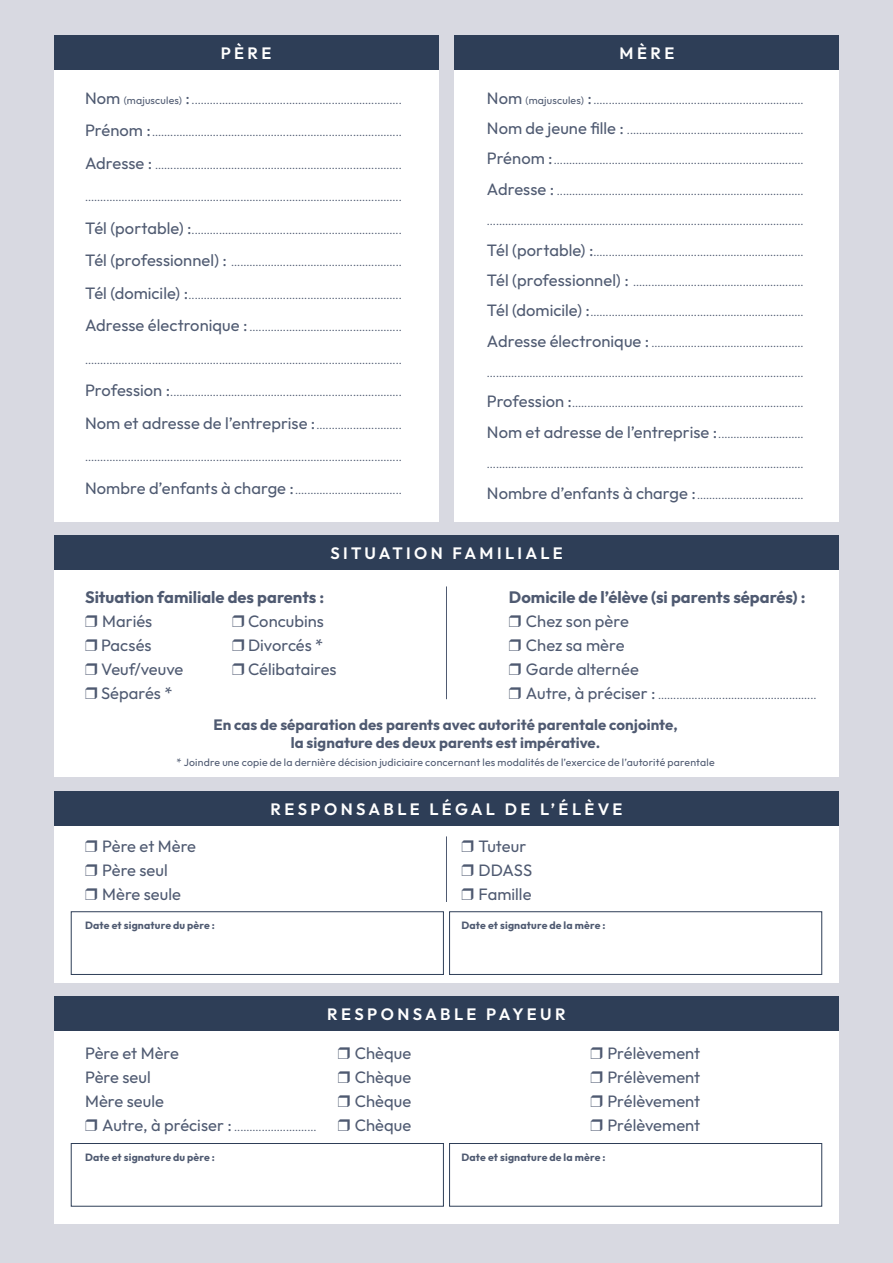
<style>
.page{position:relative;width:893px;height:1263px;background:#d8d9e1}
.page>*{position:absolute;margin:0;border:0;box-sizing:border-box;transform-origin:0 0}
.t1{font:16.5px/24px "Outfit";color:#4f5a71}
.t2{font:600 16.5px "Outfit";letter-spacing:.2em;color:#fff}
.t3{font:700 16.5px "Outfit";color:#4f5a71}
.t4{font:700 15px/18px "Outfit";letter-spacing:.005em;color:#4f5a71;text-align:center}
.t5{font:10.5px "Outfit";letter-spacing:.02em;color:#4f5a71}
.t6{font:700 10.5px "Outfit";letter-spacing:.015em;color:#4f5a71}
.s1{font-size:16.5px}
</style>
<div class="page">
<div style="left:54px;top:57px;width:384px;height:465px;background:#fff"></div>
<div style="left:455px;top:57px;width:384px;height:465px;background:#fff"></div>
<div style="left:54px;top:36px;width:384px;height:34px;background:#2e3e57"></div>
<div style="left:455px;top:36px;width:384px;height:34px;background:#2e3e57"></div>
<div style="left:54px;top:556px;width:785px;height:221px;background:#fff"></div>
<div style="left:54px;top:812px;width:785px;height:171px;background:#fff"></div>
<div style="left:54px;top:1018px;width:785px;height:205px;background:#fff"></div>
<div style="left:54px;top:535px;width:785px;height:34px;background:#2e3e57"></div>
<div style="left:54px;top:791px;width:785px;height:34px;background:#2e3e57"></div>
<div style="left:54px;top:996px;width:785px;height:34px;background:#2e3e57"></div>
<hr style="left:446px;top:836px;width:1px;height:66px;background:#4f5a71">
<div style="left:71px;top:911px;width:373px;height:64px;border:1px solid #2e3e57"></div>
<div style="left:71px;top:1143px;width:373px;height:63px;border:1px solid #2e3e57"></div>
<div style="left:449px;top:911px;width:373px;height:64px;border:1px solid #2e3e57"></div>
<div style="left:449px;top:1143px;width:373px;height:63px;border:1px solid #2e3e57"></div>
<hr style="left:446px;top:586px;width:1px;height:113px;background:#4f5a71">
<h1 class="t2" style="left:221px;top:43px;width:52px">PÈRE</h1>
<h1 class="t2" style="left:619px;top:43px;width:56px">MÈRE</h1>
<p class="t5" style="left:85px;top:94px;width:318px"><span class="s1">Nom</span> (majuscules) <span class="s1">:</span> .....................................................................</p>
<p class="t5" style="left:85px;top:126px;width:318px"><span class="s1">Prénom :</span>..................................................................................</p>
<p class="t5" style="left:85px;top:159px;width:318px"><span class="s1">Adresse :</span> .................................................................................</p>
<p class="t5" style="left:85px;top:191px;width:318px">........................................................................................................</p>
<p class="t5" style="left:85px;top:224px;width:318px"><span class="s1">Tél (portable) :</span>.....................................................................</p>
<p class="t5" style="left:85px;top:256px;width:318px"><span class="s1">Tél (professionnel) :</span> ........................................................</p>
<p class="t5" style="left:85px;top:289px;width:318px"><span class="s1">Tél (domicile) :</span>......................................................................</p>
<p class="t5" style="left:85px;top:321px;width:318px"><span class="s1">Adresse électronique :</span> ..................................................</p>
<p class="t5" style="left:85px;top:354px;width:318px">........................................................................................................</p>
<p class="t5" style="left:85px;top:386px;width:318px"><span class="s1">Profession :</span>............................................................................</p>
<p class="t5" style="left:85px;top:419px;width:318px"><span class="s1">Nom et adresse de l’entreprise :</span>............................</p>
<p class="t5" style="left:85px;top:451px;width:318px">........................................................................................................</p>
<p class="t5" style="left:85px;top:484px;width:318px"><span class="s1">Nombre d’enfants à charge :</span>...................................</p>
<p class="t5" style="left:487px;top:94px;width:318px"><span class="s1">Nom</span> (majuscules) <span class="s1">:</span> .....................................................................</p>
<p class="t5" style="left:487px;top:124px;width:318px"><span class="s1">Nom de jeune fille :</span> ..........................................................</p>
<p class="t5" style="left:487px;top:154px;width:318px"><span class="s1">Prénom :</span>..................................................................................</p>
<p class="t5" style="left:487px;top:185px;width:318px"><span class="s1">Adresse :</span> .................................................................................</p>
<p class="t5" style="left:487px;top:215px;width:318px">........................................................................................................</p>
<p class="t5" style="left:487px;top:245px;width:318px"><span class="s1">Tél (portable) :</span>.....................................................................</p>
<p class="t5" style="left:487px;top:276px;width:318px"><span class="s1">Tél (professionnel) :</span> ........................................................</p>
<p class="t5" style="left:487px;top:306px;width:318px"><span class="s1">Tél (domicile) :</span>......................................................................</p>
<p class="t5" style="left:487px;top:337px;width:318px"><span class="s1">Adresse électronique :</span> ..................................................</p>
<p class="t5" style="left:487px;top:367px;width:318px">........................................................................................................</p>
<p class="t5" style="left:487px;top:397px;width:318px"><span class="s1">Profession :</span>............................................................................</p>
<p class="t5" style="left:487px;top:428px;width:318px"><span class="s1">Nom et adresse de l’entreprise :</span>............................</p>
<p class="t5" style="left:487px;top:458px;width:318px">........................................................................................................</p>
<p class="t5" style="left:487px;top:488px;width:318px"><span class="s1">Nombre d’enfants à charge :</span>...................................</p>
<h1 class="t2" style="left:330px;top:543px;width:234px">SITUATION FAMILIALE</h1>
<h1 class="t3" style="left:509px;top:587px;width:298px">Domicile de l’élève (si parents séparés) :</h1>
<h1 class="t1" style="left:526px;top:609px;width:114px">Chez son père<br>Chez sa mère<br>Garde alternée</h1>
<p class="t5" style="left:526px;top:689px;width:292px"><span class="s1">Autre, à préciser :</span> ....................................................</p>
<h2 class="t4" style="left:213px;top:715px;width:466px">En cas de séparation des parents avec autorité parentale conjointe, la signature des deux parents est impérative.</h2>
<p class="t5" style="left:176px;top:756px;width:540px">* Joindre une copie de la dernière décision judiciaire concernant les modalités de l’exercice de l’autorité parentale</p>
<h1 class="t3" style="left:85px;top:587px;width:241px">Situation familiale des parents :</h1>
<h1 class="t1" style="left:102px;top:609px;width:52px">Mariés</h1>
<h1 class="t1" style="left:248px;top:609px;width:77px">Concubins</h1>
<h1 class="t1" style="left:101px;top:633px;width:52px">Pacsés</h1>
<h1 class="t1" style="left:248px;top:633px;width:77px">Divorcés *</h1>
<h1 class="t1" style="left:101px;top:657px;width:84px">Veuf/veuve</h1>
<h1 class="t1" style="left:248px;top:657px;width:90px">Célibataires</h1>
<h1 class="t1" style="left:101px;top:681px;width:73px">Séparés *</h1>
<h1 class="t2" style="left:270px;top:799px;width:353px">RESPONSABLE LÉGAL DE L’ÉLÈVE</h1>
<h1 class="t1" style="left:102px;top:834px;width:96px">Père et Mère<br>Père seul<br>Mère seule</h1>
<h1 class="t1" style="left:478px;top:834px;width:55px">Tuteur<br>DDASS<br>Famille</h1>
<p class="t6" style="left:85px;top:918px;width:131px">Date et signature du père :</p>
<p class="t6" style="left:461px;top:918px;width:146px">Date et signature de la mère :</p>
<h1 class="t1" style="left:85px;top:1041px;width:96px">Père et Mère<br>Père seul<br>Mère seule</h1>
<p class="t5" style="left:102px;top:1121px;width:216px"><span class="s1">Autre, à préciser :</span> ...........................</p>
<p class="t6" style="left:85px;top:1150px;width:131px">Date et signature du père :</p>
<h1 class="t2" style="left:327px;top:1004px;width:240px">RESPONSABLE PAYEUR</h1>
<h1 class="t1" style="left:355px;top:1041px;width:58px;text-align:justify">Chèque Chèque Chèque Chèque</h1>
<h1 class="t1" style="left:607px;top:1041px;width:94px;text-align:justify">Prélèvement Prélèvement Prélèvement Prélèvement</h1>
<p class="t6" style="left:461px;top:1150px;width:146px">Date et signature de la mère :</p>
</div>
